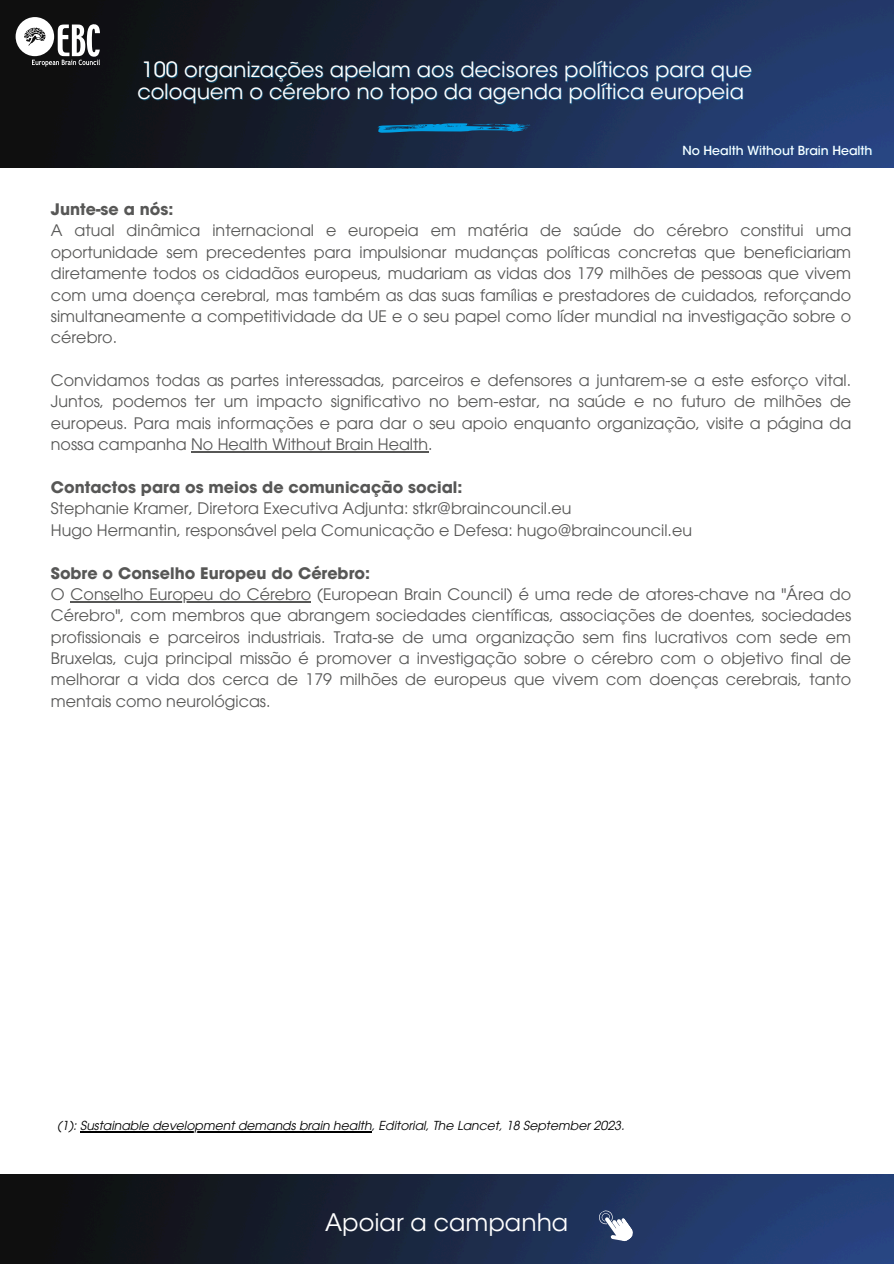
<style>
.page{position:relative;width:894px;height:1264px;background:#fff}
.page>*{position:absolute;margin:0;border:0;box-sizing:border-box;transform-origin:0 0}
.t1{font:24px "ITC Avant Garde Std";color:#fff}
.t2{font:21px "ITC Avant Garde Std";color:#fff}
.t3{font:15.9px/21.3px "ITC Avant Garde Pro";color:#575756;text-align:justify}
.t4{font:700 15.9px "ITC Avant Garde Pro";color:#575756}
.t5{font:italic 12.45px "ITC Avant Garde Pro";color:#000}
.t6{font:500 12.45px "ITC Avant Garde Std";color:#fff}
.s1{font-weight:700}
</style>
<div class="page">
<hr style="left:191px;top:451px;width:237px;height:1px;background:#575756">
<hr style="left:71px;top:601px;width:240px;height:1px;background:#575756">
<img style="left:0;top:0;width:893px;height:168px">
<svg style="left:16px;top:17px;width:85px;height:50px"></svg>
<img style="left:0;top:1174px;width:893px;height:88px">
<svg style="left:371px;top:123px;width:159px;height:10px;background:#0d6596"></svg>
<svg style="left:595px;top:1203px;width:40px;height:44px"></svg>
<hr style="left:80px;top:1131px;width:291px;height:1px;background:#000">
<h3 class="t2" style="left:142px;top:61px;width:611px">100 organizações apelam aos decisores políticos para que</h3>
<h3 class="t2" style="left:137px;top:84px;width:608px">coloquem o cérebro no topo da agenda política europeia</h3>
<p class="t6" style="left:682px;top:145px;width:191px">No Health Without Brain Health</p>
<p class="t4" style="left:51px;top:203px;width:124px">Junte-se a nós:</p>
<p class="t3" style="left:51px;top:222px;width:801px">A atual dinâmica internacional e europeia em matéria de saúde do cérebro constitui uma oportunidade sem precedentes para impulsionar mudanças políticas concretas que beneficiariam diretamente todos os cidadãos europeus, mudariam as vidas dos 179 milhões de pessoas que vivem com uma doença cerebral, mas também as das suas famílias e prestadores de cuidados, reforçando simultaneamente a competitividade da UE e o seu papel como líder mundial na investigação sobre o cérebro.</p>
<p class="t3" style="left:51px;top:371px;width:801px">Convidamos todas as partes interessadas, parceiros e defensores a juntarem-se a este esforço vital.<br>Juntos, podemos ter um impacto significativo no bem-estar, na saúde e no futuro de milhões de europeus. Para mais informações e para dar o seu apoio enquanto organização, visite a página da nossa campanha No Health Without Brain Health.</p>
<h2 class="t3" style="left:51px;top:478px;width:642px;text-align:left"><span class="s1">Contactos para os meios de comunicação social:<br></span>Stephanie Kramer, Diretora Executiva Adjunta: stkr@braincouncil.eu<br>Hugo Hermantin, responsável pela Comunicação e Defesa: hugo@braincouncil.eu</h2>
<p class="t4" style="left:51px;top:567px;width:320px">Sobre o Conselho Europeu do Cérebro:</p>
<h4 class="t3" style="left:51px;top:585px;width:801px">O Conselho Europeu do Cérebro (European Brain Council) é uma rede de atores-chave na "Área do Cérebro", com membros que abrangem sociedades científicas, associações de doentes, sociedades profissionais e parceiros industriais. Trata-se de uma organização sem fins lucrativos com sede em Bruxelas, cuja principal missão é promover a investigação sobre o cérebro com o objetivo final de melhorar a vida dos cerca de 179 milhões de europeus que vivem com doenças cerebrais, tanto mentais como neurológicas.</h4>
<h1 class="t5" style="left:57px;top:1120px;width:568px">(1): Sustainable development demands brain health, Editorial, The Lancet, 18 September 2023.</h1>
<h3 class="t1" style="left:325px;top:1212px;width:244px">Apoiar a campanha</h3>
</div>
